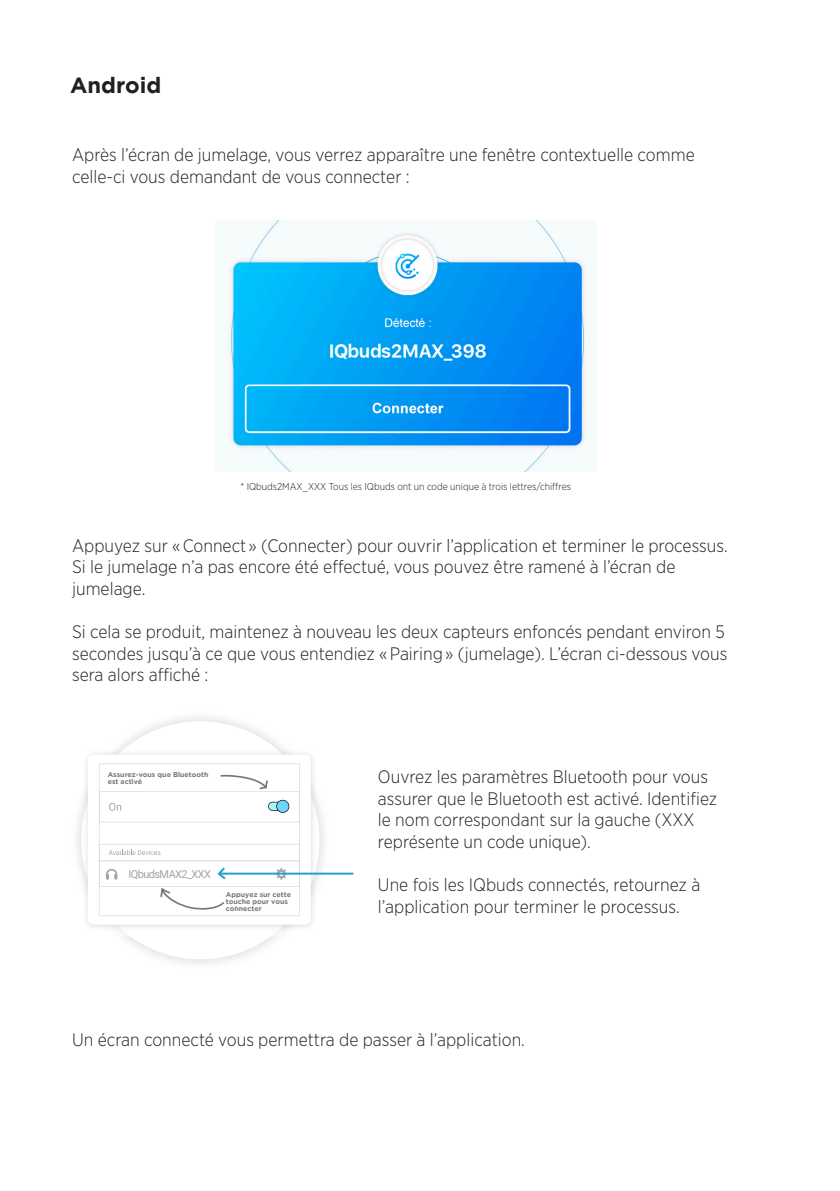
<style>
.page{position:relative;width:840px;height:1191px;background:#fff}
.page>*{position:absolute;margin:0;border:0;box-sizing:border-box;transform-origin:0 0}
.t1{font:700 22px "Gotham";color:#231f20}
.Paragraph_Style_1{font:300 18px/21.6px "Gotham Narrow";color:#231f20}
.t2{font:11px "Roboto";letter-spacing:-.05em;color:#a3a3a3}
.Paragraph_Style_1-2{font:300 10px "Gotham Narrow";color:#231f20}
.t3{font:700 7.8px "Roboto";letter-spacing:-.05em;color:#787878}
.t4{font:700 7px/7px "Gotham";color:#797a79}
</style>
<div class="page">
<img style="left:229px;top:220px;width:356px;height:251px">
<img style="left:82px;top:749px;width:234px;height:178px">
<hr style="left:220px;top:872px;width:133px;height:2px;background:#249fd9">
<svg style="left:88px;top:754px;width:223px;height:182px"></svg>
<div style="left:126px;top:769px;width:92px;height:13px;background:#fff"></div>
<div style="left:224px;top:896px;width:74px;height:9px;background:#fff"></div>
<p class="t1" style="left:70px;top:73px;width:93px">Android</p>
<p class="Paragraph_Style_1" style="left:72px;top:144px;width:624px">Après l’écran de jumelage, vous verrez apparaître une fenêtre contextuelle comme celle-ci vous demandant de vous connecter :</p>
<p class="Paragraph_Style_1-2" style="left:240px;top:480px;width:332px">* IQbuds2MAX_XXX Tous les IQbuds ont un code unique à trois lettres/chiffres</p>
<p class="Paragraph_Style_1" style="left:72px;top:534px;width:656px">Appuyez sur « Connect » (Connecter) pour ouvrir l’application et terminer le processus.</p>
<p class="Paragraph_Style_1" style="left:72px;top:556px;width:604px">Si le jumelage n’a pas encore été effectué, vous pouvez être ramené à l’écran de</p>
<p class="Paragraph_Style_1" style="left:72px;top:577px;width:75px">jumelage.</p>
<p class="Paragraph_Style_1" style="left:72px;top:620px;width:656px">Si cela se produit, maintenez à nouveau les deux capteurs enfoncés pendant environ 5 secondes jusqu’à ce que vous entendiez « Pairing » (jumelage). L’écran ci-dessous vous sera alors affiché :</p>
<p class="t4" style="left:108px;top:771px;width:102px">Assurez-vous que Bluetooth est activé</p>
<p class="t3" style="left:134px;top:770px;width:84px">Make sure Bluetooth is on</p>
<p class="t2" style="left:128px;top:866px;width:84px">IQbudsMAX2_XXX</p>
<p class="t4" style="left:226px;top:890px;width:67px">Appuyez sur cette touche pour vous connecter</p>
<p class="t3" style="left:227px;top:896px;width:62px">Tap this to connect</p>
<p class="Paragraph_Style_1" style="left:378px;top:765px;width:341px">Ouvrez les paramètres Bluetooth pour vous assurer que le Bluetooth est activé. Identifiez le nom correspondant sur la gauche (XXX représente un code unique).</p>
<p class="Paragraph_Style_1" style="left:378px;top:873px;width:323px">Une fois les IQbuds connectés, retournez à l’application pour terminer le processus.</p>
<p class="Paragraph_Style_1" style="left:72px;top:1028px;width:454px">Un écran connecté vous permettra de passer à l’application.</p>
</div>
